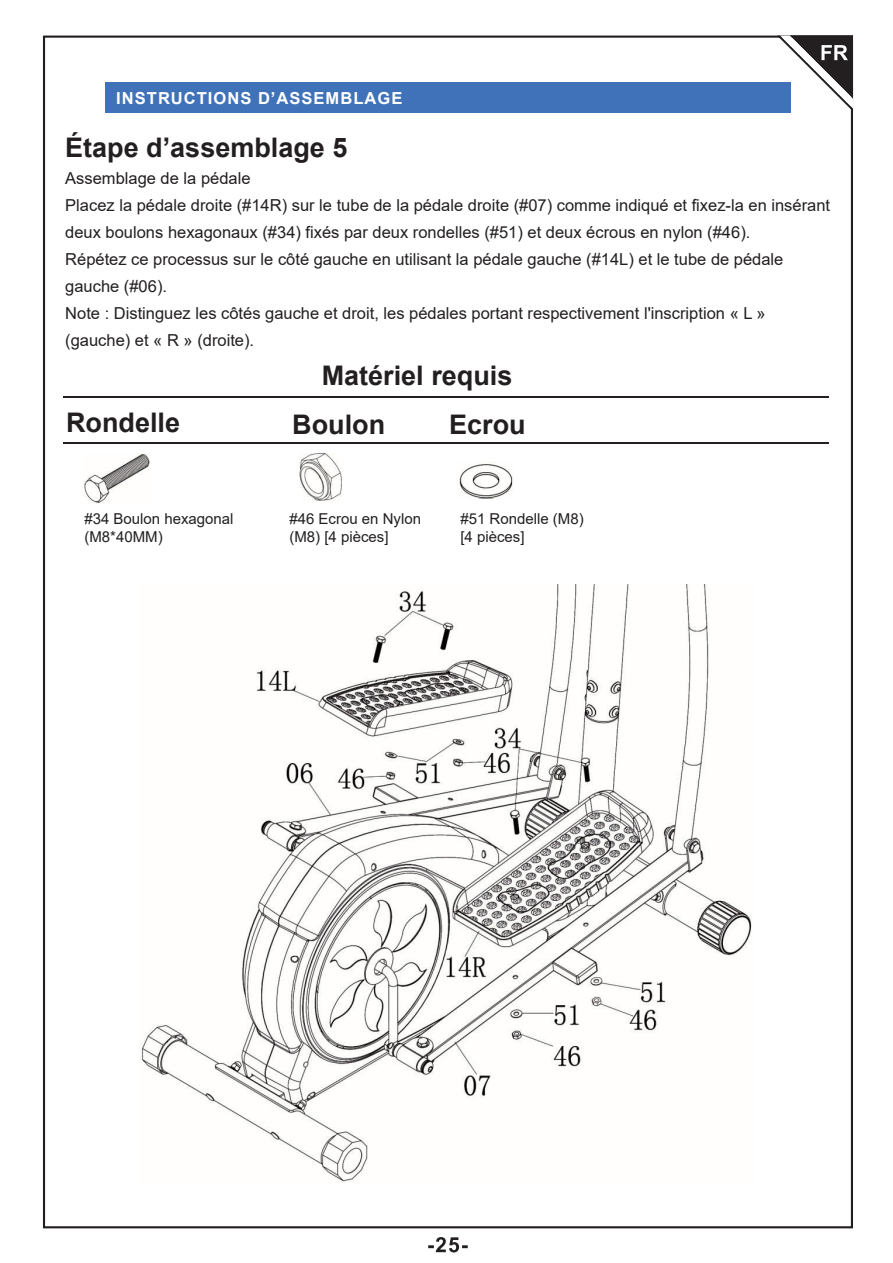
<style>
.page{position:relative;width:893px;height:1263px;background:#fff}
.page>*{position:absolute;margin:0;border:0;box-sizing:border-box;transform-origin:0 0}
.t1{font:700 27px "Arial";color:#231f20}
.t2{font:16.5px/27px "Arial";color:#231f20}
.t3{font:700 16.5px "Arial";letter-spacing:.06em;color:#fff}
.t4{font:15px/18px "Arial";color:#231f20}
</style>
<div class="page">
<div style="left:105px;top:82px;width:686px;height:31px;background:#4072b9"></div>
<hr style="left:63px;top:396px;width:765px;height:1px;background:#231f20">
<hr style="left:63px;top:442px;width:765px;height:2px;background:#231f20">
<img style="left:83px;top:453px;width:67px;height:51px">
<img style="left:299px;top:453px;width:43px;height:48px">
<img style="left:459px;top:464px;width:54px;height:34px">
<img style="left:140px;top:584px;width:612px;height:599px">
<svg style="left:777px;top:35px;width:77px;height:79px"></svg>
<svg style="left:428px;top:1237px;width:40px;height:15px"></svg>
<p class="t3" style="left:116px;top:86px;width:288px">INSTRUCTIONS D’ASSEMBLAGE</p>
<h1 class="t1" style="left:65px;top:128px;width:284px">Étape d’assemblage 5</h1>
<p class="t2" style="left:65px;top:164px;width:766px">Assemblage de la pédale<br>Placez la pédale droite (#14R) sur le tube de la pédale droite (#07) comme indiqué et fixez-la en insérant deux boulons hexagonaux (#34) fixés par deux rondelles (#51) et deux écrous en nylon (#46).<br>Répétez ce processus sur le côté gauche en utilisant la pédale gauche (#14L) et le tube de pédale gauche (#06).<br>Note : Distinguez les côtés gauche et droit, les pédales portant respectivement l'inscription « L » (gauche) et « R » (droite).</p>
<h1 class="t1" style="left:322px;top:356px;width:192px">Matériel requis</h1>
<h1 class="t1" style="left:66px;top:403px;width:116px">Rondelle</h1>
<h1 class="t1" style="left:449px;top:405px;width:78px">Ecrou</h1>
<h1 class="t1" style="left:292px;top:405px;width:94px">Boulon</h1>
<p class="t4" style="left:84px;top:510px;width:151px">#34 Boulon hexagonal (M8*40MM)</p>
<p class="t4" style="left:289px;top:510px;width:133px">#46 Ecrou en Nylon (M8) [4 pièces]</p>
<p class="t4" style="left:460px;top:510px;width:125px">#51 Rondelle (M8) [4 pièces]</p>
</div>
